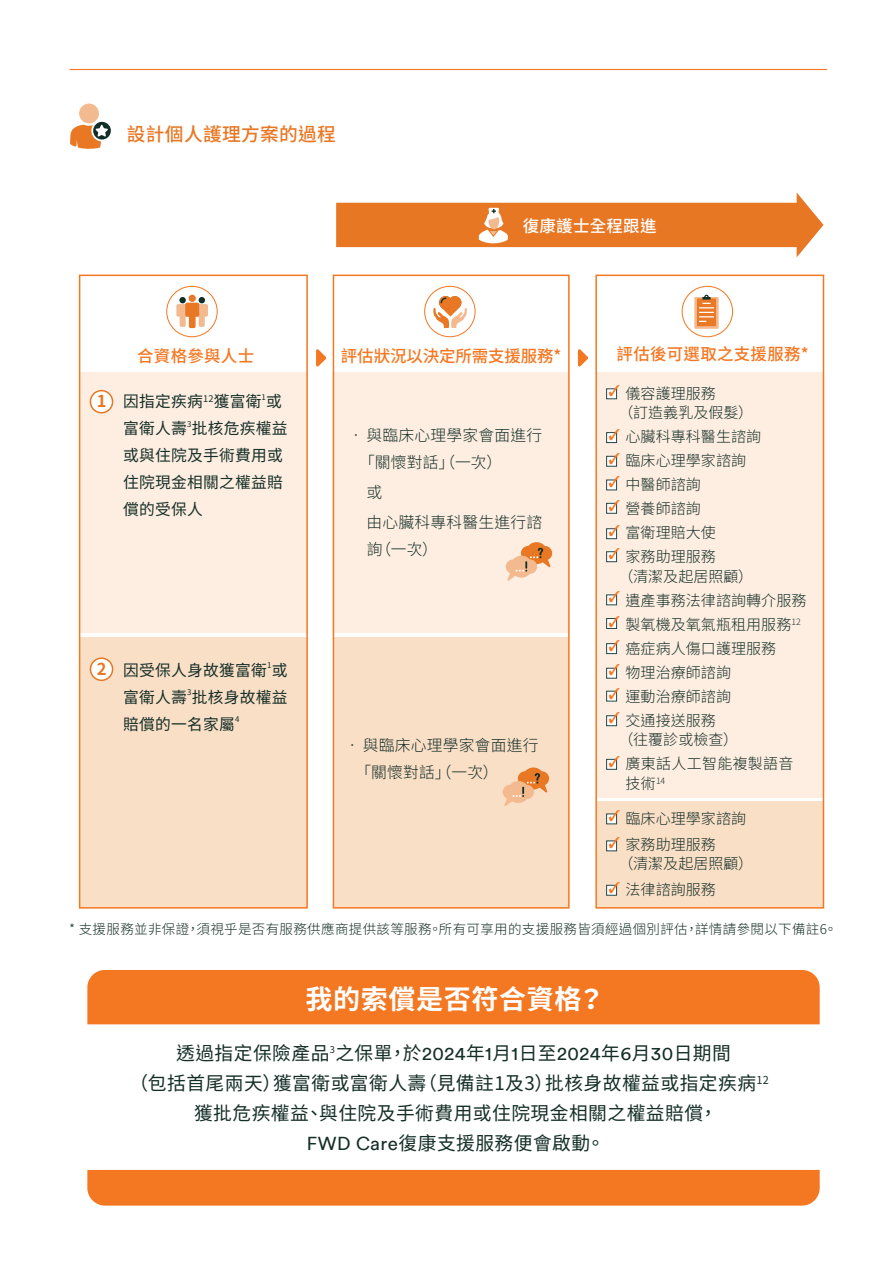
<style>
.page{position:relative;width:893px;height:1263px;background:#fff}
.page>*{position:absolute;margin:0;border:0;box-sizing:border-box;transform-origin:0 0}
.t1{font:700 27px "Noto Sans CJ Ktc";letter-spacing:.025em;color:#fff}
.t2{font:18.75px "Noto Sans CJ Ktc";letter-spacing:.025em;color:#152e27}
.t3{font:500 18.75px "Noto Sans CJ Ktc";letter-spacing:.015em;color:#e87724}
.t4{font:500 16.5px "Noto Sans CJ Ktc";letter-spacing:.015em;color:#f47721}
.t5{font:500 16.5px "Noto Sans CJ Ktc";letter-spacing:-.01em;color:#f47721}
.t6{font:500 16.5px "Noto Sans CJ Ktc";letter-spacing:.015em;color:#fff}
.t7{font:700 16.5px "Noto Sans CJ Ktc";color:#e87724}
.t8{font:15.75px/27px "Noto Sans CJ Ktc";letter-spacing:.015em;color:#152e27;text-align:justify}
.t9{font:300 15.75px/27px "Noto Sans CJ Ktc";letter-spacing:.015em;color:#152e27}
.t10{font:15.75px/23.5px "Zapf Dingbats ITC";color:#f47721;text-align:justify}
.t11{font:300 15px/24px "Noto Sans CJ Ktc";letter-spacing:.005em;color:#152e27}
.t12{font:300 13.5px "Noto Sans CJ Ktc";letter-spacing:.025em;color:#152e27}
.t13{font:7.8px "Noto Sans CJ Ktc";color:#152e27}
.s1{font-weight:700;font-size:16.5px;color:#e87724}
.s2{font-family:"FWD Circular TT"}
</style>
<div class="page">
<div style="left:80px;top:372px;width:227px;height:261px;background:#fdeee1"></div>
<div style="left:80px;top:637px;width:227px;height:271px;background:#fadfc7"></div>
<svg style="left:316px;top:349px;width:10px;height:17px"></svg>
<svg style="left:578px;top:349px;width:10px;height:17px"></svg>
<div style="left:90px;top:391px;width:23px;height:22px;background:#fff;border-radius:50%"></div>
<div style="left:90px;top:390px;width:23px;height:23px;border:2px solid #e87724;border-radius:50%"></div>
<hr style="left:70px;top:69px;width:757px;height:1px;background:#f47721">
<div style="left:87px;top:970px;width:733px;height:54px;background:#f47721"></div>
<div style="left:87px;top:1170px;width:733px;height:35px;background:#f47721"></div>
<div style="left:79px;top:104px;width:20px;height:19px;background:#f3ba90;border-radius:50%"></div>
<svg style="left:93px;top:122px;width:18px;height:18px"></svg>
<svg style="left:70px;top:125px;width:38px;height:24px"></svg>
<div style="left:90px;top:658px;width:23px;height:22px;background:#fff;border-radius:50%"></div>
<div style="left:90px;top:657px;width:23px;height:24px;border:2px solid #e87724;border-radius:50%"></div>
<div style="left:333px;top:372px;width:236px;height:261px;background:#fdeee1"></div>
<div style="left:597px;top:372px;width:226px;height:425px;background:#fdeee1"></div>
<div style="left:597px;top:801px;width:226px;height:107px;background:#fadfc7"></div>
<div style="left:333px;top:637px;width:236px;height:271px;background:#fadfc7"></div>
<div style="left:333px;top:275px;width:237px;height:633px;border:2px solid #f47721"></div>
<div style="left:79px;top:275px;width:229px;height:633px;border:2px solid #f47721"></div>
<div style="left:595px;top:275px;width:229px;height:633px;border:2px solid #f47721"></div>
<svg style="left:336px;top:192px;width:487px;height:65px"></svg>
<svg style="left:503px;top:767px;width:46px;height:39px"></svg>
<svg style="left:506px;top:542px;width:46px;height:39px"></svg>
<div style="left:606px;top:388px;width:11px;height:11px;background:#fff;border:1px solid #24484d"></div>
<div style="left:606px;top:432px;width:11px;height:11px;background:#fff;border:1px solid #24484d"></div>
<div style="left:606px;top:456px;width:11px;height:11px;background:#fff;border:1px solid #24484d"></div>
<div style="left:606px;top:480px;width:11px;height:10px;background:#fff;border:1px solid #24484d"></div>
<div style="left:606px;top:503px;width:11px;height:11px;background:#fff;border:1px solid #24484d"></div>
<div style="left:606px;top:528px;width:11px;height:11px;background:#fff;border:1px solid #24484d"></div>
<div style="left:606px;top:551px;width:11px;height:11px;background:#fff;border:1px solid #24484d"></div>
<div style="left:606px;top:643px;width:11px;height:11px;background:#fff;border:1px solid #24484d"></div>
<div style="left:606px;top:618px;width:11px;height:11px;background:#fff;border:1px solid #24484d"></div>
<div style="left:606px;top:594px;width:11px;height:11px;background:#fff;border:1px solid #24484d"></div>
<div style="left:606px;top:759px;width:11px;height:11px;background:#fff;border:1px solid #24484d"></div>
<div style="left:606px;top:715px;width:11px;height:11px;background:#fff;border:1px solid #24484d"></div>
<div style="left:606px;top:691px;width:11px;height:10px;background:#fff;border:1px solid #24484d"></div>
<div style="left:606px;top:668px;width:11px;height:10px;background:#fff;border:1px solid #24484d"></div>
<div style="left:606px;top:813px;width:11px;height:11px;background:#fff;border:1px solid #24484d"></div>
<div style="left:606px;top:840px;width:11px;height:11px;background:#fff;border:1px solid #24484d"></div>
<div style="left:606px;top:885px;width:11px;height:11px;background:#fff;border:1px solid #24484d"></div>
<div style="left:166px;top:286px;width:52px;height:51px;border:1px solid #f47721;border-radius:50%"></div>
<div style="left:189px;top:295px;width:7px;height:7px;background:#e97824;border-radius:50%"></div>
<svg style="left:176px;top:297px;width:32px;height:31px"></svg>
<div style="left:424px;top:286px;width:51px;height:51px;border:1px solid #f47721;border-radius:50%"></div>
<svg style="left:433px;top:296px;width:35px;height:32px"></svg>
<div style="left:682px;top:286px;width:51px;height:51px;border:1px solid #f47721;border-radius:50%"></div>
<svg style="left:694px;top:295px;width:25px;height:34px"></svg>
<svg style="left:609px;top:388px;width:9px;height:8px"></svg>
<svg style="left:609px;top:528px;width:9px;height:31px"></svg>
<svg style="left:609px;top:643px;width:9px;height:8px"></svg>
<svg style="left:609px;top:618px;width:9px;height:9px"></svg>
<svg style="left:609px;top:594px;width:9px;height:8px"></svg>
<svg style="left:609px;top:758px;width:9px;height:9px"></svg>
<svg style="left:609px;top:715px;width:9px;height:8px"></svg>
<svg style="left:609px;top:690px;width:9px;height:9px"></svg>
<svg style="left:609px;top:667px;width:9px;height:9px"></svg>
<svg style="left:609px;top:813px;width:9px;height:35px"></svg>
<svg style="left:609px;top:884px;width:9px;height:9px"></svg>
<p class="t3" style="left:127px;top:123px;width:211px">設計個人護理方案的過程</p>
<p class="t6" style="left:523px;top:216px;width:135px">復康護士全程跟進</p>
<p class="t7" style="left:97px;top:392px;width:11px">1</p>
<p class="t4" style="left:137px;top:346px;width:118px">合資格參與人士</p>
<p class="t8" style="left:123px;top:389px;width:160px">因指定疾病<sup>12</sup>獲富衛或</p>
<p class="t13" style="left:262px;top:393px;width:6px">1</p>
<p class="t8" style="left:123px;top:416px;width:166px">富衛人壽批核危疾權益</p>
<p class="t13" style="left:187px;top:420px;width:6px">3</p>
<p class="t8" style="left:123px;top:442px;width:161px">或與住院及手術費用或住院現金相關之權益賠償的受保人</p>
<p class="t8" style="left:97px;top:657px;width:192px"><span class="s1">2</span> 因受保人身故獲富衛或</p>
<p class="t13" style="left:267px;top:661px;width:6px">1</p>
<p class="t8" style="left:123px;top:684px;width:166px">富衛人壽批核身故權益</p>
<p class="t13" style="left:187px;top:688px;width:6px">3</p>
<p class="t8" style="left:123px;top:711px;width:113px">賠償的一名家屬</p>
<p class="t13" style="left:235px;top:715px;width:6px">4</p>
<p class="t5" style="left:341px;top:346px;width:222px">評估狀況以決定所需支援服務*</p>
<p class="t9" style="left:359px;top:422px;width:184px;text-indent:-11px">• 與臨床心理學家會面進行「關懷對話」（一次）</p>
<p class="t9" style="left:366px;top:478px;width:177px;line-height:30px">或<br>由心臟科專科醫生進行諮</p>
<p class="t9" style="left:367px;top:536px;width:73px">詢（一次）</p>
<p class="t9" style="left:355px;top:732px;width:184px;text-indent:-11px">• 與臨床心理學家會面進行「關懷對話」（一次）</p>
<p class="t4" style="left:617px;top:344px;width:194px">評估後可選取之支援服務*</p>
<p class="t11" style="left:619px;top:384px;width:136px;line-height:19.5px;text-indent:7px">儀容護理服務<br>（訂造義乳及假髮）</p>
<p class="t11" style="left:626px;top:425px;width:137px">心臟科專科醫生諮詢臨床心理學家諮詢中醫師諮詢<br>營養師諮詢<br>富衛理賠大使<br>家務助理服務</p>
<p class="t11" style="left:626px;top:564px;width:182px;text-indent:-7px">（清潔及起居照顧）<br>遺產事務法律諮詢轉介服務製氧機及氧氣瓶租用服務<sup>12</sup>癌症病人傷口護理服務<br>物理治療師諮詢<br>運動治療師諮詢<br>交通接送服務</p>
<p class="t11" style="left:626px;top:728px;width:169px;text-indent:-7px">（往覆診或檢查）<br>廣東話人工智能複製語音</p>
<p class="t11" style="left:626px;top:771px;width:41px">技術<sup>14</sup></p>
<p class="t11" style="left:626px;top:806px;width:122px;line-height:25.5px">臨床心理學家諮詢家務助理服務</p>
<p class="t11" style="left:626px;top:851px;width:129px;line-height:25.5px;text-indent:-7px">（清潔及起居照顧）法律諮詢服務</p>
<p class="t10" style="left:608px;top:423px;width:13px">✓ ✓ ✓ ✓</p>
<p class="t12" style="left:69px;top:921px;width:770px">* 支援服務並非保證，須視乎是否有服務供應商提供該等服務。所有可享用的支援服務皆須經過個別評估，詳情請參閱以下備註6。</p>
<h1 class="t1" style="left:305px;top:984px;width:301px">我的索償是否符合資格？</h1>
<p class="t2" style="left:176px;top:1043px;width:556px">透過指定保險產品<sup>3</sup>之保單，於<span class="s2">2024</span>年<span class="s2">1</span>月<span class="s2">1</span>日至<span class="s2">2024</span>年<span class="s2">6</span>月<span class="s2">30</span>日期間</p>
<p class="t2" style="left:129px;top:1073px;width:641px">（包括首尾兩天）獲富衛或富衛人壽（見備註1及3）批核身故權益或指定疾病<sup>12</sup></p>
<p class="t2" style="left:194px;top:1103px;width:525px">獲批危疾權益、與住院及手術費用或住院現金相關之權益賠償，</p>
<p class="t2" style="left:307px;top:1133px;width:299px"><span class="s2">FWD Care</span>復康支援服務便會啟動。</p>
</div>
